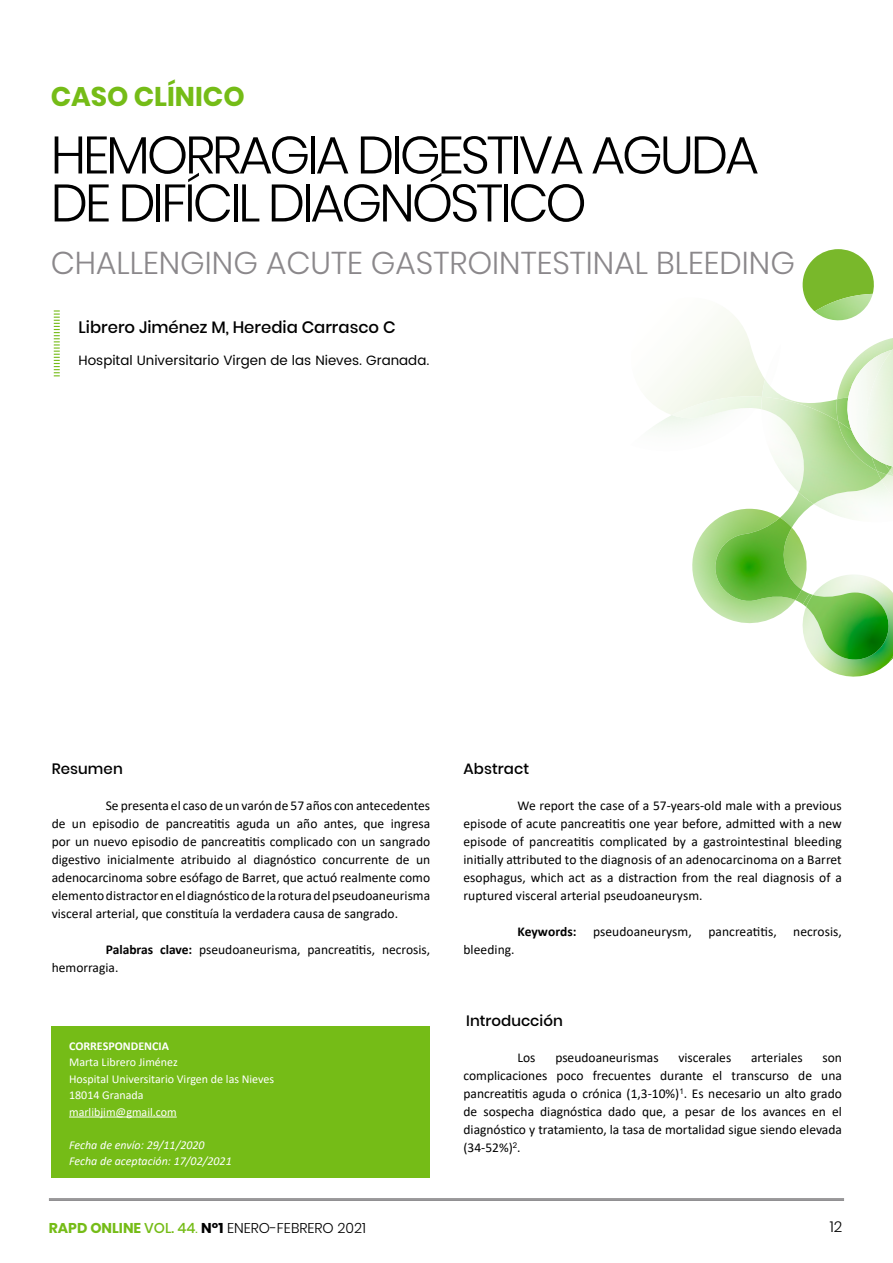
<style>
.page{position:relative;width:893px;height:1263px;background:#fff}
.page>*{position:absolute;margin:0;border:0;box-sizing:border-box;transform-origin:0 0}
.t1{font:300 52.5px/48px "Poppins";letter-spacing:-.06em;color:#000}
.t2{font:300 31.5px "Poppins";color:#8b888b}
.t3{font:700 27px "Poppins";color:#75bc17}
.t4{font:500 16.5px "Poppins";color:#000}
.t5{font:500 15px "Poppins";letter-spacing:.005em;color:#000}
.t6{font:300 15px "Poppins";color:#000}
.t7{font:300 14.25px "Poppins";color:#000}
.t8{font:13.5px/18px "Calibri";color:#000;text-align:justify}
.t9{font:13.5px "Poppins";color:#000}
.t10{font:12px/16.5px "Calibri";color:#fff}
.t11{font:italic 12px/16.5px "Calibri";color:#fff}
.t12{font:700 12px "Calibri";color:#fff}
.s1{font-weight:700}
.s2{font-weight:700;color:#75bc17}
.s3{font-weight:500;color:#75bc17}
.s4{color:#75bc17}
</style>
<div class="page">
<hr style="left:49px;top:1199px;width:795px;height:1px;background:#5a585b">
<hr style="left:49px;top:1200px;width:795px;height:1px;background:#5a585b">
<div style="left:51px;top:1026px;width:378px;height:152px;background:#75bc17"></div>
<img style="left:692px;top:509px;width:115px;height:115px">
<img style="left:715px;top:518px;width:86px;height:84px">
<img style="left:799px;top:574px;width:94px;height:103px">
<img style="left:806px;top:592px;width:84px;height:68px">
<svg style="left:652px;top:249px;width:222px;height:166px"></svg>
<img style="left:765px;top:344px;width:16px;height:35px">
<img style="left:762px;top:379px;width:75px;height:18px">
<img style="left:761px;top:497px;width:132px;height:26px">
<img style="left:761px;top:397px;width:120px;height:107px">
<img style="left:815px;top:294px;width:58px;height:29px">
<img style="left:837px;top:338px;width:56px;height:59px">
<img style="left:836px;top:397px;width:10px;height:34px">
<img style="left:838px;top:421px;width:34px;height:50px">
<img style="left:846px;top:350px;width:19px;height:106px">
<svg style="left:877px;top:467px;width:16px;height:13px"></svg>
<img style="left:872px;top:467px;width:18px;height:7px">
<img style="left:865px;top:350px;width:28px;height:117px">
<hr style="left:69px;top:1116px;width:108px;height:1px;background:#fff">
<svg style="left:54px;top:310px;width:6px;height:66px"></svg>
<h3 class="t3" style="left:51px;top:81px;width:195px">CASO CLÍNICO</h3>
<h1 class="t1" style="left:51px;top:131px;width:710px">HEMORRAGIA DIGESTIVA AGUDA<br>DE DIFÍCIL DIAGNÓSTICO</h1>
<h2 class="t2" style="left:51px;top:245px;width:746px">CHALLENGING ACUTE GASTROINTESTINAL BLEEDING</h2>
<p class="t4" style="left:78px;top:318px;width:319px">Librero Jiménez M, Heredia Carrasco C</p>
<p class="t9" style="left:79px;top:350px;width:352px">Hospital Universitario Virgen de las Nieves. Granada.</p>
<p class="t5" style="left:52px;top:760px;width:73px">Resumen</p>
<p class="t8" style="left:52px;top:796px;width:380px;text-indent:54px">Se presenta el caso de un varón de 57 años con antecedentes de un episodio de pancreatitis aguda un año antes, que ingresa por un nuevo episodio de pancreatitis complicado con un sangrado digestivo inicialmente atribuido al diagnóstico concurrente de un adenocarcinoma sobre esófago de Barret, que actuó realmente como elemento distractor en el diagnóstico de la rotura del pseudoaneurisma visceral arterial, que constituía la verdadera causa de sangrado.</p>
<p class="t8" style="left:52px;top:940px;width:380px;text-indent:54px"><span class="s1">Palabras clave:</span> pseudoaneurisma, pancreatitis, necrosis, hemorragia.</p>
<p class="t12" style="left:69px;top:1037px;width:101px">CORRESPONDENCIA</p>
<p class="t10" style="left:69px;top:1053px;width:207px">Marta Librero Jiménez<br>Hospital Universitario Virgen de las Nieves<br>18014 Granada<br>marlibjim@gmail.com</p>
<p class="t11" style="left:69px;top:1136px;width:164px">Fecha de envío: 29/11/2020<br>Fecha de aceptación: 17/02/2021</p>
<p class="t5" style="left:463px;top:760px;width:67px">Abstract</p>
<p class="t8" style="left:463px;top:796px;width:380px;text-indent:54px">We report the case of a 57-years-old male with a previous episode of acute pancreatitis one year before, admitted with a new episode of pancreatitis complicated by a gastrointestinal bleeding initially attributed to the diagnosis of an adenocarcinoma on a Barret esophagus, which act as a distraction from the real diagnosis of a ruptured visceral arterial pseudoaneurysm.</p>
<p class="t8" style="left:517px;top:922px;width:326px"><span class="s1">Keywords:</span> pseudoaneurysm, pancreatitis, necrosis,</p>
<p class="t8" style="left:463px;top:940px;width:53px">bleeding.</p>
<p class="t5" style="left:466px;top:1012px;width:98px">Introducción</p>
<p class="t8" style="left:517px;top:1048px;width:20px">Los</p>
<p class="t8" style="left:555px;top:1048px;width:105px">pseudoaneurismas</p>
<p class="t8" style="left:678px;top:1048px;width:54px">viscerales</p>
<p class="t8" style="left:751px;top:1048px;width:53px">arteriales</p>
<p class="t8" style="left:463px;top:1048px;width:380px;text-indent:359px">son complicaciones poco frecuentes durante el transcurso de una pancreatitis aguda o crónica (1,3-10%)<sup>1</sup>. Es necesario un alto grado de sospecha diagnóstica dado que, a pesar de los avances en el diagnóstico y tratamiento, la tasa de mortalidad sigue siendo elevada (34-52%)<sup>2</sup>.</p>
<p class="t7" style="left:49px;top:1219px;width:319px"><span class="s2">RAPD ONLINE</span> <span class="s3">VOL. 44</span><span class="s4">.</span> <span class="s1">Nº1</span> ENERO-FEBRERO 2021</p>
<p class="t6" style="left:830px;top:1218px;width:14px">12</p>
</div>
